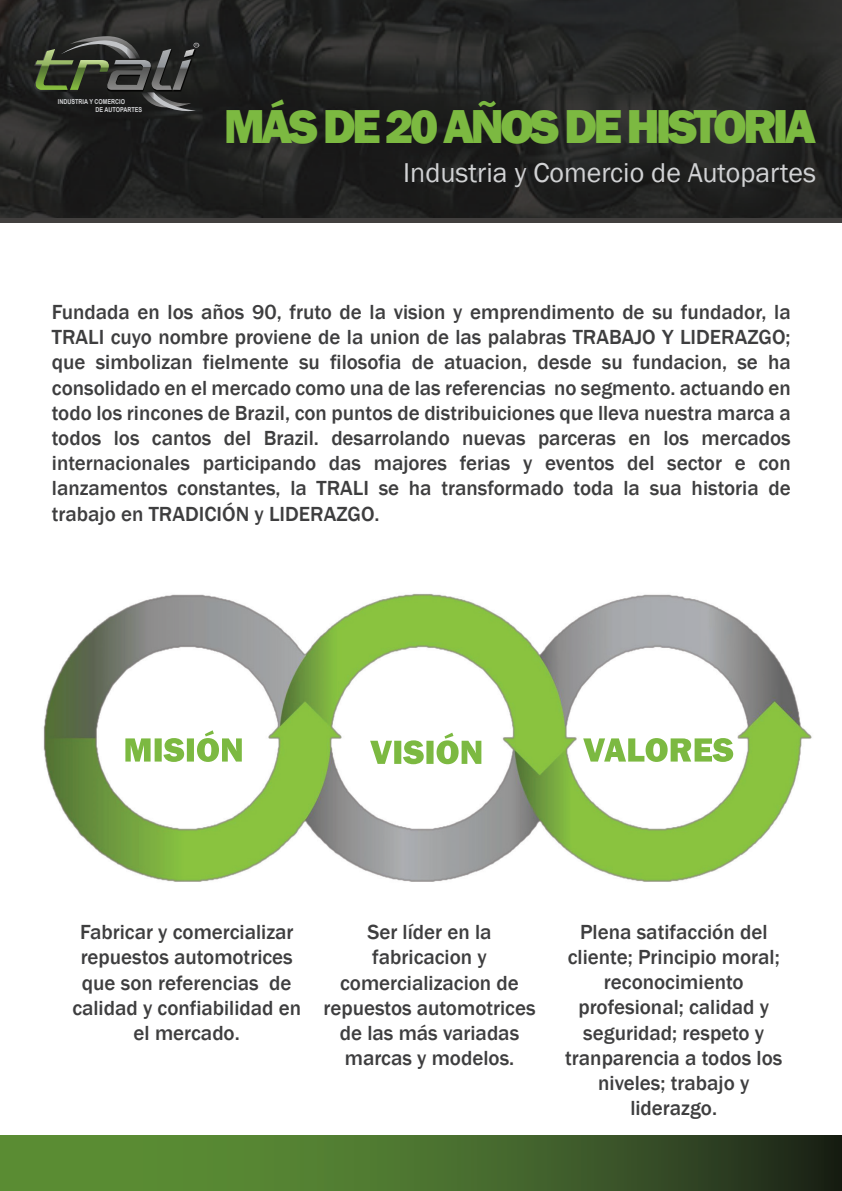
<style>
.page{position:relative;width:842px;height:1191px;background:#fff}
.page>*{position:absolute;margin:0;border:0;box-sizing:border-box;transform-origin:0 0}
.t1{font:800 49px "Franklin Gothic";letter-spacing:-.08em;color:#7cb941}
.t2{font:28px "Franklin Gothic";color:#d1d2d4}
.t3{font:500 21px/25.2px "Franklin Gothic";color:#3e3e3f;text-align:center}
.t4{font:700 6.8px/8.2px "Arial";color:#d1d2d4;scale:.82 1}
.t5{font:3.5px "Myriad Pro";color:#b3b2b3;scale:1.35 1}
</style>
<div class="page">
<hr style="left:0;top:218px;width:842px;height:4px;background:#413f3e">
<img style="left:0;top:0;width:842px;height:218px">
<svg style="left:33px;top:32px;width:166px;height:84px;background:#363933"></svg>
<svg style="left:0;top:1135px;width:842px;height:56px;background:#45692c"></svg>
<img style="left:43px;top:594px;width:769px;height:288px">
<img style="left:125px;top:730px;width:117px;height:32px">
<img style="left:370px;top:732px;width:111px;height:32px">
<img style="left:583px;top:738px;width:150px;height:24px">
<p class="t4" style="left:95px;top:97px;width:59px;text-indent:-38px">INDUSTRIA Y COMERCIO<br>DE AUTOPARTES</p>
<p class="t5" style="left:195px;top:43px;width:3px">R</p>
<h1 class="t1" style="left:224px;top:95px;width:593px">MÁS DE 20 AÑOS DE HISTORIA</h1>
<h2 class="t2" style="left:403px;top:155px;width:414px">Industria y Comercio de Autopartes</h2>
<p class="t3" style="left:52px;top:300px;width:740px;text-align:justify">Fundada en los años 90, fruto de la vision y emprendimento de su fundador, la TRALI cuyo nombre proviene de la union de las palabras TRABAJO Y LIDERAZGO; que simbolizan fielmente su filosofia de atuacion, desde su fundacion, se ha consolidado en el mercado como una de las referencias no segmento. actuando en todo los rincones de Brazil, con puntos de distribuiciones que lleva nuestra marca a todos los cantos del Brazil. desarrolando nuevas parceras en los mercados internacionales participando das majores ferias y eventos del sector e con lanzamentos constantes, la TRALI se ha transformado toda la sua historia de trabajo en TRADICIÓN y LIDERAZGO.</p>
<p class="t3" style="left:72px;top:920px;width:230px">Fabricar y comercializar repuestos automotrices que son referencias de calidad y confiabilidad en el mercado.</p>
<p class="t3" style="left:323px;top:919px;width:214px">Ser líder en la fabricacion y comercializacion de repuestos automotrices de las más variadas marcas y modelos.</p>
<p class="t3" style="left:565px;top:919px;width:219px">Plena satifacción del cliente; Principio moral; reconocimiento profesional; calidad y seguridad; respeto y tranparencia a todos los niveles; trabajo y liderazgo.</p>
</div>
